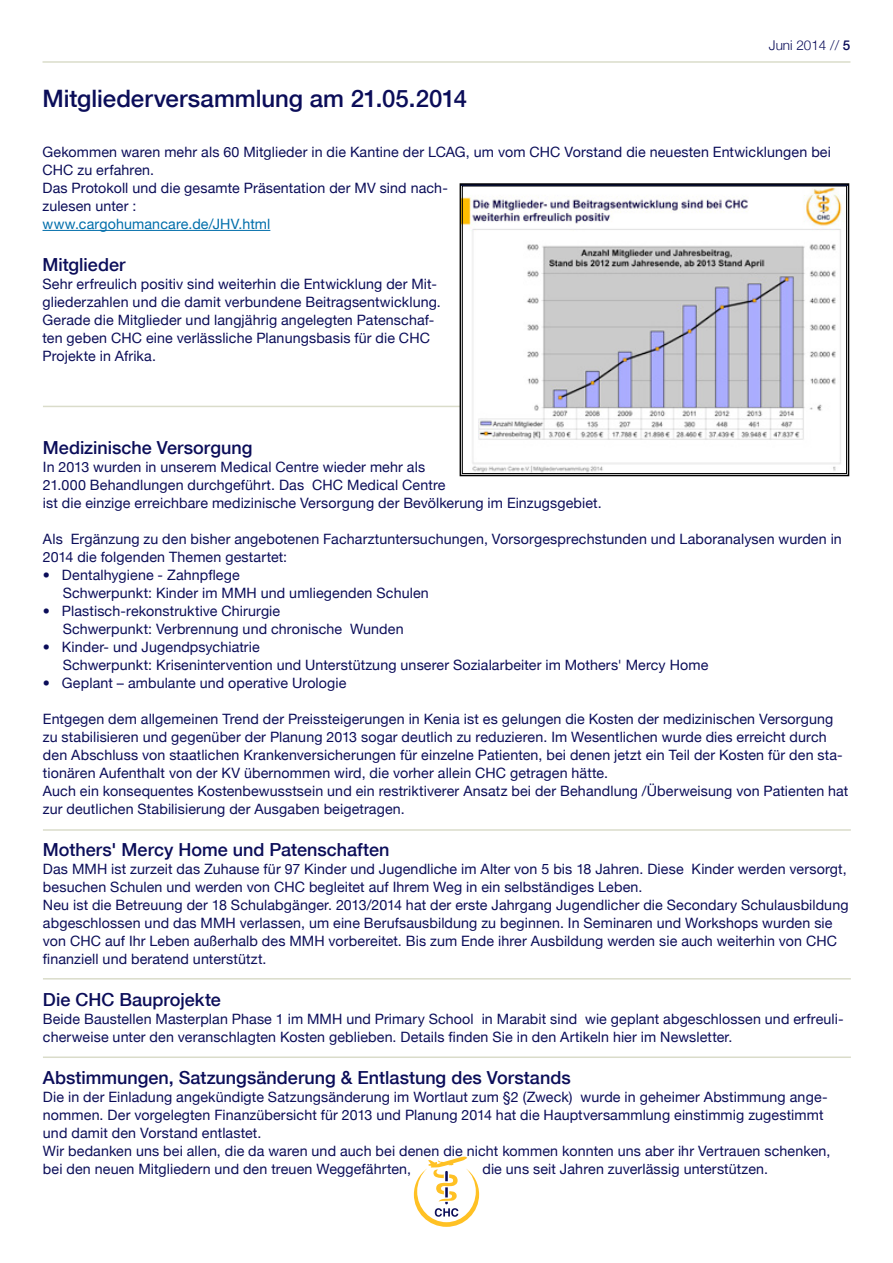
<style>
.page{position:relative;width:893px;height:1263px;background:#fff}
.page>*{position:absolute;margin:0;border:0;box-sizing:border-box;transform-origin:0 0}
.t1{font:500 24px "Helvetica Neue";color:#0b0d59}
.t2{font:500 18px "Helvetica Neue";color:#0b0d59}
.t3{font:14.25px/18px "Helvetica Neue";letter-spacing:.01em;color:#0b0d59}
.t4{font:14.25px "Helvetica Neue";letter-spacing:.01em;color:#006eab}
.t5{font:300 13.5px "Helvetica Neue";color:#0b0d59}
.s1{font-weight:500}
</style>
<div class="page">
<hr style="left:43px;top:978px;width:808px;height:1px;background:#dadcca">
<hr style="left:43px;top:1056px;width:808px;height:2px;background:#dadcca">
<hr style="left:43px;top:230px;width:227px;height:1px;background:#006eab">
<hr style="left:43px;top:406px;width:418px;height:1px;background:#dadcca">
<hr style="left:43px;top:829px;width:808px;height:2px;background:#dadcca">
<svg style="left:459px;top:183px;width:391px;height:294px"></svg>
<div style="left:462px;top:186px;width:385px;height:288px;border:1px solid #000"></div>
<hr style="left:43px;top:61px;width:807px;height:2px;background:#dadcca">
<svg style="left:414px;top:1156px;width:65px;height:71px"></svg>
<p class="t5" style="left:769px;top:34px;width:83px">Juni 2014 // <span class="s1">5</span></p>
<h1 class="t1" style="left:43px;top:80px;width:426px">Mitgliederversammlung am 21.05.2014</h1>
<p class="t3" style="left:43px;top:142px;width:790px">Gekommen waren mehr als 60 Mitglieder in die Kantine der LCAG, um vom CHC Vorstand die neuesten Entwicklungen bei CHC zu erfahren.<br>Das Protokoll und die gesamte Präsentation der MV sind nach-<br>zulesen unter :</p>
<p class="t4" style="left:43px;top:212px;width:229px">www.cargohumancare.de/JHV.html</p>
<p class="t2" style="left:43px;top:250px;width:84px">Mitglieder</p>
<p class="t3" style="left:43px;top:274px;width:400px">Sehr erfreulich positiv sind weiterhin die Entwicklung der Mit&shy;gliederzahlen und die damit verbundene Beitragsentwicklung.<br>Gerade die Mitglieder und langjährig angelegten Patenschaf&shy;ten geben CHC eine verlässliche Planungsbasis für die CHC Projekte in Afrika.</p>
<p class="t2" style="left:43px;top:433px;width:211px">Medizinische Versorgung</p>
<p class="t3" style="left:43px;top:456px;width:560px">In 2013 wurden in unserem Medical Centre wieder mehr als<br>21.000 Behandlungen durchgeführt. Das CHC Medical Centre<br>ist die einzige erreichbare medizinische Versorgung der Bevölkerung im Einzugsgebiet.</p>
<p class="t3" style="left:43px;top:528px;width:800px">Als Ergänzung zu den bisher angebotenen Facharztuntersuchungen, Vorsorgesprechstunden und Laboranalysen wurden in<br>2014 die folgenden Themen gestartet:</p>
<p class="t3" style="left:63px;top:564px;width:368px;text-indent:-20px">• Dentalhygiene - Zahnpflege<br>Schwerpunkt: Kinder im MMH und umliegenden Schulen</p>
<p class="t3" style="left:63px;top:600px;width:342px;text-indent:-20px">• Plastisch-rekonstruktive Chirurgie<br>Schwerpunkt: Verbrennung und chronische Wunden</p>
<p class="t3" style="left:63px;top:636px;width:647px;text-indent:-20px">• Kinder- und Jugendpsychiatrie<br>Schwerpunkt: Krisenintervention und Unterstützung unserer Sozialarbeiter im Mothers' Mercy Home</p>
<p class="t3" style="left:43px;top:672px;width:305px">• Geplant – ambulante und operative Urologie</p>
<p class="t3" style="left:43px;top:708px;width:807px">Entgegen dem allgemeinen Trend der Preissteigerungen in Kenia ist es gelungen die Kosten der medizinischen Versorgung zu stabilisieren und gegenüber der Planung 2013 sogar deutlich zu reduzieren. Im Wesentlichen wurde dies erreicht durch den Abschluss von staatlichen Krankenversicherungen für einzelne Patienten, bei denen jetzt ein Teil der Kosten für den sta&shy;tionären Aufenthalt von der KV übernommen wird, die vorher allein CHC getragen hätte.<br>Auch ein konsequentes Kostenbewusstsein und ein restriktiverer Ansatz bei der Behandlung /Überweisung von Patienten hat zur deutlichen Stabilisierung der Ausgaben beigetragen.</p>
<p class="t2" style="left:43px;top:835px;width:348px">Mothers' Mercy Home und Patenschaften</p>
<p class="t3" style="left:43px;top:858px;width:807px">Das MMH ist zurzeit das Zuhause für 97 Kinder und Jugendliche im Alter von 5 bis 18 Jahren. Diese Kinder werden versorgt, besuchen Schulen und werden von CHC begleitet auf Ihrem Weg in ein selbständiges Leben.<br>Neu ist die Betreuung der 18 Schulabgänger. 2013/2014 hat der erste Jahrgang Jugendlicher die Secondary Schulausbildung abgeschlossen und das MMH verlassen, um eine Berufsausbildung zu beginnen. In Seminaren und Workshops wurden sie von CHC auf Ihr Leben außerhalb des MMH vorbereitet. Bis zum Ende ihrer Ausbildung werden sie auch weiterhin von CHC finanziell und beratend unterstützt.</p>
<p class="t2" style="left:43px;top:985px;width:179px">Die CHC Bauprojekte</p>
<p class="t3" style="left:43px;top:1008px;width:802px">Beide Baustellen Masterplan Phase 1 im MMH und Primary School in Marabit sind wie geplant abgeschlossen und erfreuli&shy;cherweise unter den veranschlagten Kosten geblieben. Details finden Sie in den Artikeln hier im Newsletter.</p>
<p class="t2" style="left:43px;top:1063px;width:529px">Abstimmungen, Satzungsänderung &amp; Entlastung des Vorstands</p>
<p class="t3" style="left:43px;top:1086px;width:789px">Die in der Einladung angekündigte Satzungsänderung im Wortlaut zum §2 (Zweck) wurde in geheimer Abstimmung ange&shy;nommen. Der vorgelegten Finanzübersicht für 2013 und Planung 2014 hat die Hauptversammlung einstimmig zugestimmt und damit den Vorstand entlastet.<br>Wir bedanken uns bei allen, die da waren und auch bei denen die nicht kommen konnten uns aber ihr Vertrauen schenken, bei den neuen Mitgliedern und den treuen Weggefährten,</p>
<p class="t3" style="left:482px;top:1158px;width:287px">die uns seit Jahren zuverlässig unterstützen.</p>
</div>
